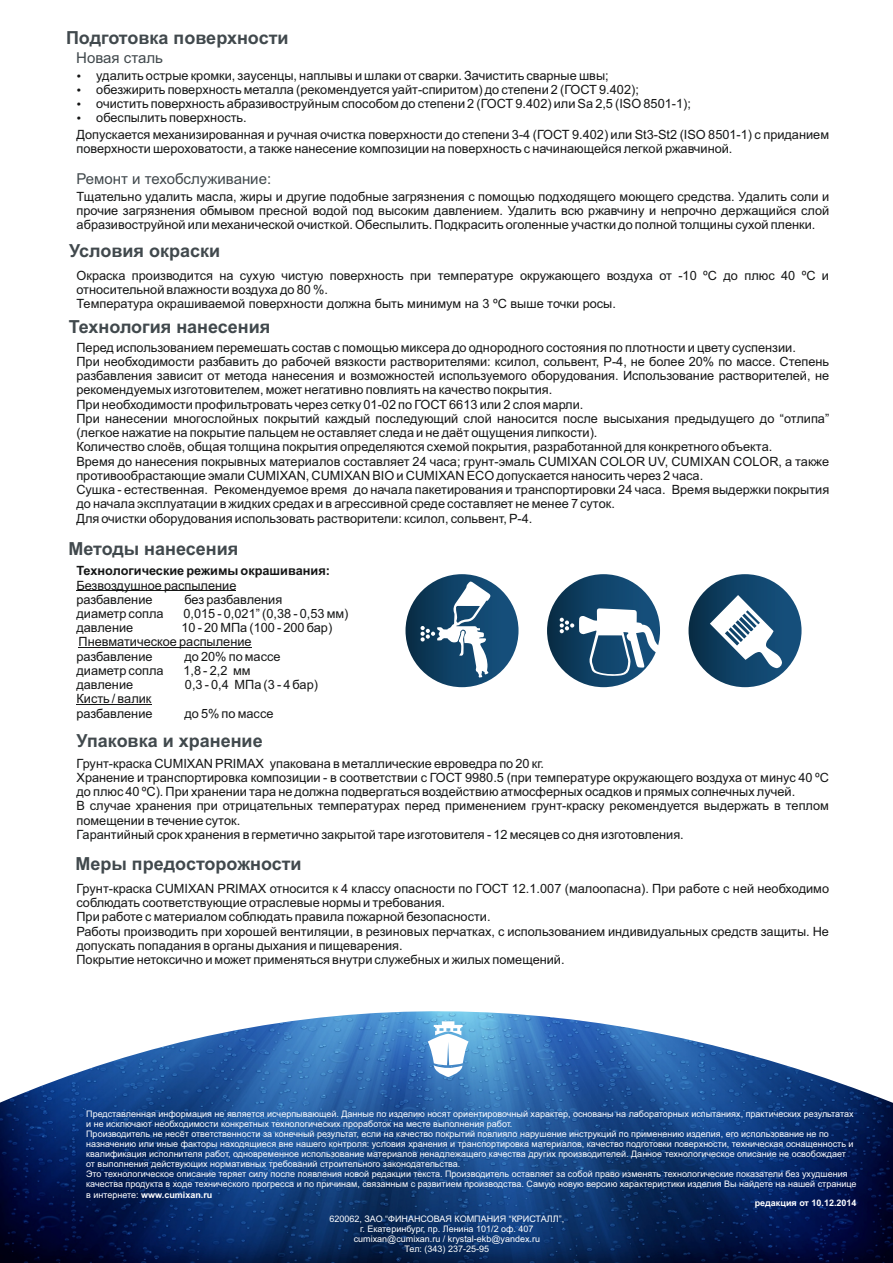
<style>
.page{position:relative;width:893px;height:1263px;background:#fff}
.page>*{position:absolute;margin:0;border:0;box-sizing:border-box;transform-origin:0 0}
.t1{font:700 18px "Arial";color:#41494d}
.t2{font:15px "Arial";color:#41494d}
.t3{font:12.75px/14.2px "Arial";color:#151616}
.t4{font:700 12.75px "Arial";color:#151616}
.t5{font:9px/10.1px "Arial";color:#fff}
.t6{font:700 9px "Arial";color:#fff}
.s1{font-weight:700}
</style>
<div class="page">
<img style="left:0;top:1011px;width:893px;height:252px">
<svg style="left:428px;top:1021px;width:41px;height:56px"></svg>
<svg style="left:405px;top:574px;width:113px;height:113px;background:#15486d"></svg>
<svg style="left:688px;top:574px;width:113px;height:113px;background:#134367"></svg>
<svg style="left:547px;top:574px;width:113px;height:113px;background:#114265"></svg>
<svg style="left:420px;top:581px;width:71px;height:97px"></svg>
<svg style="left:710px;top:595px;width:73px;height:74px"></svg>
<svg style="left:560px;top:608px;width:100px;height:68px"></svg>
<hr style="left:76px;top:591px;width:160px;height:1px;background:#151616">
<hr style="left:79px;top:648px;width:173px;height:1px;background:#151616">
<hr style="left:76px;top:705px;width:76px;height:1px;background:#151616">
<h1 class="t1" style="left:66px;top:31px;width:224px">Подготовка поверхности</h1>
<p class="t2" style="left:76px;top:52px;width:88px">Новая сталь</p>
<p class="t3" style="left:76px;top:69px;width:534px">• удалить острые кромки, заусенцы, наплывы и шлаки от сварки. Зачистить сварные швы;</p>
<p class="t3" style="left:76px;top:83px;width:564px">• обезжирить поверхность металла (рекомендуется уайт-спиритом) до степени 2 (ГОСТ 9.402);</p>
<p class="t3" style="left:76px;top:98px;width:616px">• очистить поверхность абразивоструйным способом до степени 2 (ГОСТ 9.402) или Sa 2,5 (ISO 8501-1);</p>
<p class="t3" style="left:76px;top:111px;width:754px;line-height:16.2px">• обеспылить поверхность.<br>Допускается механизированная и ручная очистка поверхности до степени 3-4 (ГОСТ 9.402) или St3-St2 (ISO 8501-1) с приданием</p>
<p class="t3" style="left:76px;top:142px;width:657px">поверхности шероховатости, а также нанесение композиции на поверхность с начинающейся легкой ржавчиной.</p>
<p class="t2" style="left:76px;top:173px;width:196px">Ремонт и техобслуживание:</p>
<p class="t3" style="left:77px;top:190px;width:754px;text-align:justify">Тщательно удалить масла, жиры и другие подобные загрязнения с помощью подходящего моющего средства. Удалить соли и прочие загрязнения обмывом пресной водой под высоким давлением. Удалить всю ржавчину и непрочно держащийся слой абразивоструйной или механической очисткой. Обеспылить. Подкрасить оголенные участки до полной толщины сухой пленки.</p>
<h1 class="t1" style="left:69px;top:244px;width:153px">Условия окраски</h1>
<p class="t3" style="left:77px;top:269px;width:754px">Окраска производится на сухую чистую поверхность при температуре окружающего воздуха от -10 ºС до плюс 40 ºС и относительной влажности воздуха до 80 %.<br>Температура окрашиваемой поверхности должна быть минимум на 3 ºС выше точки росы.</p>
<h1 class="t1" style="left:69px;top:320px;width:203px">Технология нанесения</h1>
<p class="t3" style="left:76px;top:341px;width:754px">Перед использованием перемешать состав с помощью миксера до однородного состояния по плотности и цвету суспензии.<br>При необходимости разбавить до рабочей вязкости растворителями: ксилол, сольвент, Р-4, не более 20% по массе. Степень разбавления зависит от метода нанесения и возможностей используемого оборудования. Использование растворителей, не рекомендуемых изготовителем, может негативно повлиять на качество покрытия.<br>При необходимости профильтровать через сетку 01-02 по ГОСТ 6613 или 2 слоя марли.<br>При нанесении многослойных покрытий каждый последующий слой наносится после высыхания предыдущего до “отлипа” (легкое нажатие на покрытие пальцем не оставляет следа и не даёт ощущения липкости).<br>Количество слоёв, общая толщина покрытия определяются схемой покрытия, разработанной для конкретного объекта.<br>Время до нанесения покрывных материалов составляет 24 часа; грунт-эмаль CUMIXAN COLOR UV, CUMIXAN COLOR, а также противообрастающие эмали CUMIXAN, CUMIXAN BIO и CUMIXAN ECO допускается наносить через 2 часа.<br>Сушка - естественная. Рекомендуемое время до начала пакетирования и транспортировки 24 часа. Время выдержки покрытия до начала эксплуатации в жидких средах и в агрессивной среде составляет не менее 7 суток.<br>Для очистки оборудования использовать растворители: ксилол, сольвент, Р-4.</p>
<h1 class="t1" style="left:68px;top:541px;width:171px">Методы нанесения</h1>
<p class="t4" style="left:76px;top:566px;width:255px">Технологические режимы окрашивания:</p>
<p class="t3" style="left:76px;top:579px;width:161px">Безвоздушное распыление разбавление</p>
<p class="t3" style="left:184px;top:593px;width:99px">без разбавления</p>
<p class="t3" style="left:76px;top:607px;width:89px">диаметр сопла</p>
<p class="t3" style="left:183px;top:607px;width:166px">0,015 - 0,021” (0,38 - 0,53 мм)</p>
<p class="t3" style="left:76px;top:622px;width:58px">давление</p>
<p class="t3" style="left:76px;top:622px;width:257px;text-indent:105px">10 - 20 МПа (100 - 200 бар)<br>Пневматическое распыление<br>разбавление</p>
<p class="t3" style="left:184px;top:650px;width:98px">до 20% по массе</p>
<p class="t3" style="left:76px;top:664px;width:89px">диаметр сопла</p>
<p class="t3" style="left:183px;top:664px;width:69px">1,8 - 2,2 мм</p>
<p class="t3" style="left:76px;top:679px;width:58px">давление</p>
<p class="t3" style="left:185px;top:679px;width:135px">0,3 - 0,4 МПа (3 - 4 бар)</p>
<p class="t3" style="left:76px;top:693px;width:78px">Кисть / валик разбавление</p>
<p class="t3" style="left:184px;top:707px;width:91px">до 5% по массе</p>
<h1 class="t1" style="left:76px;top:734px;width:188px">Упаковка и хранение</h1>
<p class="t3" style="left:76px;top:757px;width:754px">Грунт-краска CUMIXAN PRIMAX упакована в металлические евроведра по 20 кг.<br>Хранение и транспортировка композиции - в соответствии с ГОСТ 9980.5 (при температуре окружающего воздуха от минус 40 ºС до плюс 40 ºС). При хранении тара не должна подвергаться воздействию атмосферных осадков и прямых солнечных лучей.<br>В случае хранения при отрицательных температурах перед применением грунт-краску рекомендуется выдержать в теплом помещении в течение суток.<br>Гарантийный срок хранения в герметично закрытой таре изготовителя - 12 месяцев со дня изготовления.</p>
<h1 class="t1" style="left:76px;top:857px;width:228px">Меры предосторожности</h1>
<p class="t3" style="left:76px;top:882px;width:754px">Грунт-краска CUMIXAN PRIMAX относится к 4 классу опасности по ГОСТ 12.1.007 (малоопасна). При работе с ней необходимо соблюдать соответствующие отраслевые нормы и требования.<br>При работе с материалом соблюдать правила пожарной безопасности.<br>Работы производить при хорошей вентиляции, в резиновых перчатках, с использованием индивидуальных средств защиты. Не допускать попадания в органы дыхания и пищеварения.<br>Покрытие нетоксично и может применяться внутри служебных и жилых помещений.</p>
<p class="t5" style="left:86px;top:1110px;width:772px">Представленная информация не является исчерпывающей. Данные по изделию носят ориентировочный характер, основаны на лабораторных испытаниях, практических результатах и не исключают необходимости конкретных технологических проработок на месте выполнения работ.<br>Производитель не несёт ответственности за конечный результат, если на качество покрытий повлияло нарушение инструкций по применению изделия, его использование не по назначению или иные факторы находящиеся вне нашего контроля: условия хранения и транспортировка материалов, качество подготовки поверхности, техническая оснащенность и квалификация исполнителя работ, одновременное использование материалов ненадлежащего качества других производителей. Данное технологическое описание не освобождает от выполнения действующих нормативных требований строительного законодательства.<br>Это технологическое описание теряет силу после появления новой редакции текста. Производитель оставляет за собой право изменять технологические показатели без ухудшения качества продукта в ходе технического прогресса и по причинам, связанным с развитием производства. Самую новую версию характеристики изделия Вы найдете на нашей странице в интернете: <span class="s1">www.cumixan.ru</span></p>
<p class="t5" style="left:329px;top:1214px;width:236px;text-align:center">620062, ЗАО “ФИНАНСОВАЯ КОМПАНИЯ “КРИСТАЛЛ”, г. Екатеринбург, пр. Ленина 101/2 оф. 407 cumixan@cumixan.ru / krystal-ekb@yandex.ru<br>Тел: (343) 237-25-95</p>
<p class="t6" style="left:755px;top:1199px;width:103px">редакция от 10.12.2014</p>
</div>
